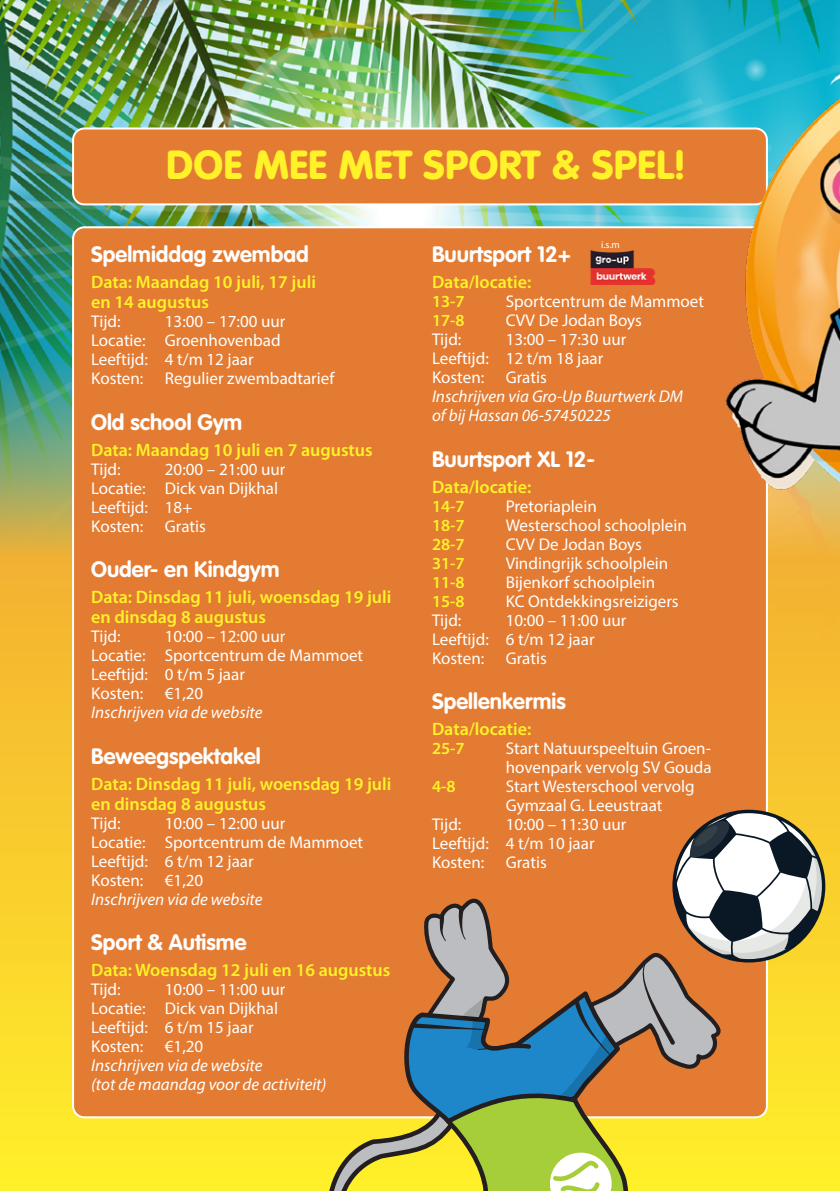
<style>
.page{position:relative;width:840px;height:1191px;background:#fff}
.page>*{position:absolute;margin:0;border:0;box-sizing:border-box;transform-origin:0 0}
.t1{font:900 40px "VAG Rounded Std";letter-spacing:.01em;color:#fff229}
.Activiteit_kopje{font:700 22px "VAG Rounded Std";color:#fff}
.Datum_activiteit{font:600 18px "Myriad Pro";color:#fff229}
.Informatie_met_tabs{font:17px/19px "Myriad Pro";color:#fff}
.Informatie_met_tabs-2{font:italic 17px/19px "Myriad Pro";color:#fff}
.Informatie_met_tabs-3{font:600 17px "Myriad Pro";color:#fff229}
.t2{font:10px "Myriad Pro";color:#fff}
</style>
<div class="page">
<svg style="left:0;top:656px;width:839px;height:535px;background:#fad830"></svg>
<img style="left:0;top:0;width:839px;height:656px">
<div style="left:73px;top:128px;width:693px;height:76px;background:#e37b32;border-radius:11px"></div>
<div style="left:72px;top:127px;width:695px;height:78px;border:2px solid #fff;border-radius:11px"></div>
<div style="left:73px;top:227px;width:693px;height:890px;background:#e37b32;border-radius:11px"></div>
<img style="left:657px;top:0;width:182px;height:600px">
<img style="left:590px;top:250px;width:66px;height:35px">
<svg style="left:311px;top:809px;width:513px;height:382px"></svg>
<p class="t1" style="left:166px;top:141px;width:520px">DOE MEE MET SPORT &amp; SPEL!</p>
<p class="Activiteit_kopje" style="left:91px;top:241px;width:219px">Spelmiddag zwembad</p>
<p class="Datum_activiteit" style="left:91px;top:271px;width:226px">Data: Maandag 10 juli, 17 juli</p>
<p class="Datum_activiteit" style="left:91px;top:291px;width:119px">en 14 augustus</p>
<p class="Informatie_met_tabs" style="left:91px;top:312px;width:31px">Tijd:</p>
<p class="Informatie_met_tabs" style="left:165px;top:312px;width:122px">13:00 – 17:00 uur</p>
<p class="Informatie_met_tabs" style="left:91px;top:331px;width:191px">Locatie: Groenhovenbad</p>
<p class="Informatie_met_tabs" style="left:91px;top:350px;width:164px">Leeftijd: 4 t/m 12 jaar</p>
<p class="Informatie_met_tabs" style="left:91px;top:369px;width:54px">Kosten:</p>
<p class="Informatie_met_tabs" style="left:165px;top:369px;width:171px">Regulier zwembadtarief</p>
<p class="Activiteit_kopje" style="left:91px;top:409px;width:153px">Old school Gym</p>
<p class="Datum_activiteit" style="left:91px;top:438px;width:283px">Data: Maandag 10 juli en 7 augustus</p>
<p class="Informatie_met_tabs" style="left:91px;top:459px;width:31px">Tijd:</p>
<p class="Informatie_met_tabs" style="left:165px;top:459px;width:122px">20:00 – 21:00 uur</p>
<p class="Informatie_met_tabs" style="left:91px;top:478px;width:188px">Locatie: Dick van Dijkhal</p>
<p class="Informatie_met_tabs" style="left:91px;top:497px;width:103px">Leeftijd: 18+</p>
<p class="Informatie_met_tabs" style="left:91px;top:516px;width:54px">Kosten:</p>
<p class="Informatie_met_tabs" style="left:165px;top:516px;width:42px">Gratis</p>
<p class="Activiteit_kopje" style="left:91px;top:556px;width:190px">Ouder- en Kindgym</p>
<p class="Datum_activiteit" style="left:91px;top:585px;width:301px">Data: Dinsdag 11 juli, woensdag 19 juli</p>
<p class="Datum_activiteit" style="left:91px;top:605px;width:176px">en dinsdag 8 augustus</p>
<p class="Informatie_met_tabs" style="left:91px;top:626px;width:31px">Tijd:</p>
<p class="Informatie_met_tabs" style="left:165px;top:626px;width:122px">10:00 – 12:00 uur</p>
<p class="Informatie_met_tabs" style="left:91px;top:645px;width:273px">Locatie: Sportcentrum de Mammoet</p>
<p class="Informatie_met_tabs" style="left:91px;top:664px;width:155px">Leeftijd: 0 t/m 5 jaar</p>
<p class="Informatie_met_tabs" style="left:91px;top:683px;width:54px">Kosten:</p>
<p class="Informatie_met_tabs" style="left:165px;top:683px;width:40px">€1,20</p>
<p class="Informatie_met_tabs-2" style="left:91px;top:702px;width:173px">Inschrijven via de website</p>
<p class="Activiteit_kopje" style="left:91px;top:743px;width:171px">Beweegspektakel</p>
<p class="Datum_activiteit" style="left:91px;top:772px;width:301px">Data: Dinsdag 11 juli, woensdag 19 juli</p>
<p class="Datum_activiteit" style="left:91px;top:792px;width:176px">en dinsdag 8 augustus</p>
<p class="Informatie_met_tabs" style="left:91px;top:813px;width:31px">Tijd:</p>
<p class="Informatie_met_tabs" style="left:165px;top:813px;width:122px">10:00 – 12:00 uur</p>
<p class="Informatie_met_tabs" style="left:91px;top:832px;width:273px">Locatie: Sportcentrum de Mammoet</p>
<p class="Informatie_met_tabs" style="left:91px;top:851px;width:164px">Leeftijd: 6 t/m 12 jaar</p>
<p class="Informatie_met_tabs" style="left:91px;top:870px;width:54px">Kosten:</p>
<p class="Informatie_met_tabs" style="left:165px;top:870px;width:40px">€1,20</p>
<p class="Informatie_met_tabs-2" style="left:91px;top:889px;width:173px">Inschrijven via de website</p>
<p class="Activiteit_kopje" style="left:91px;top:929px;width:157px">Sport &amp; Autisme</p>
<p class="Datum_activiteit" style="left:91px;top:958px;width:300px">Data: Woensdag 12 juli en 16 augustus</p>
<p class="Informatie_met_tabs" style="left:91px;top:979px;width:31px">Tijd:</p>
<p class="Informatie_met_tabs" style="left:165px;top:979px;width:122px">10:00 – 11:00 uur</p>
<p class="Informatie_met_tabs" style="left:91px;top:998px;width:188px">Locatie: Dick van Dijkhal</p>
<p class="Informatie_met_tabs" style="left:91px;top:1017px;width:164px">Leeftijd: 6 t/m 15 jaar</p>
<p class="Informatie_met_tabs" style="left:91px;top:1036px;width:54px">Kosten:</p>
<p class="Informatie_met_tabs" style="left:165px;top:1036px;width:40px">€1,20</p>
<p class="Informatie_met_tabs-2" style="left:91px;top:1055px;width:237px">Inschrijven via de website<br>(tot de maandag voor de activiteit)</p>
<p class="t2" style="left:601px;top:238px;width:20px">i.s.m</p>
<p class="Activiteit_kopje" style="left:432px;top:241px;width:140px">Buurtsport 12+</p>
<p class="Datum_activiteit" style="left:432px;top:271px;width:101px">Data/locatie:</p>
<p class="Informatie_met_tabs-3" style="left:432px;top:291px;width:34px">13-7</p>
<p class="Informatie_met_tabs" style="left:505px;top:292px;width:200px">Sportcentrum de Mammoet</p>
<p class="Informatie_met_tabs-3" style="left:432px;top:310px;width:34px">17-8</p>
<p class="Informatie_met_tabs" style="left:505px;top:311px;width:137px">CVV De Jodan Boys</p>
<p class="Informatie_met_tabs" style="left:432px;top:330px;width:31px">Tijd:</p>
<p class="Informatie_met_tabs" style="left:505px;top:330px;width:122px">13:00 – 17:30 uur</p>
<p class="Informatie_met_tabs" style="left:432px;top:349px;width:173px">Leeftijd: 12 t/m 18 jaar</p>
<p class="Informatie_met_tabs" style="left:432px;top:368px;width:54px">Kosten:</p>
<p class="Informatie_met_tabs" style="left:505px;top:368px;width:42px">Gratis</p>
<p class="Informatie_met_tabs-2" style="left:432px;top:387px;width:252px">Inschrijven via Gro-Up Buurtwerk DM of bij Hassan 06-57450225</p>
<p class="Activiteit_kopje" style="left:432px;top:446px;width:164px">Buurtsport XL 12-</p>
<p class="Datum_activiteit" style="left:432px;top:475px;width:101px">Data/locatie:</p>
<p class="Informatie_met_tabs-3" style="left:432px;top:495px;width:34px">14-7</p>
<p class="Informatie_met_tabs" style="left:505px;top:496px;width:92px">Pretoriaplein</p>
<p class="Informatie_met_tabs-3" style="left:432px;top:514px;width:34px">18-7</p>
<p class="Informatie_met_tabs" style="left:505px;top:515px;width:182px">Westerschool schoolplein</p>
<p class="Informatie_met_tabs-3" style="left:432px;top:533px;width:34px">28-7</p>
<p class="Informatie_met_tabs" style="left:505px;top:534px;width:137px">CVV De Jodan Boys</p>
<p class="Informatie_met_tabs-3" style="left:432px;top:552px;width:34px">31-7</p>
<p class="Informatie_met_tabs" style="left:505px;top:553px;width:164px">Vindingrijk schoolplein</p>
<p class="Informatie_met_tabs-3" style="left:432px;top:571px;width:34px">11-8</p>
<p class="Informatie_met_tabs" style="left:505px;top:572px;width:151px">Bijenkorf schoolplein</p>
<p class="Informatie_met_tabs-3" style="left:432px;top:590px;width:34px">15-8</p>
<p class="Informatie_met_tabs" style="left:505px;top:591px;width:174px">KC Ontdekkingsreizigers</p>
<p class="Informatie_met_tabs" style="left:432px;top:610px;width:31px">Tijd:</p>
<p class="Informatie_met_tabs" style="left:505px;top:610px;width:122px">10:00 – 11:00 uur</p>
<p class="Informatie_met_tabs" style="left:432px;top:629px;width:164px">Leeftijd: 6 t/m 12 jaar</p>
<p class="Informatie_met_tabs" style="left:432px;top:648px;width:54px">Kosten:</p>
<p class="Informatie_met_tabs" style="left:505px;top:648px;width:42px">Gratis</p>
<p class="Activiteit_kopje" style="left:432px;top:688px;width:135px">Spellenkermis</p>
<p class="Datum_activiteit" style="left:432px;top:717px;width:101px">Data/locatie:</p>
<p class="Informatie_met_tabs-3" style="left:432px;top:737px;width:34px">25-7</p>
<p class="Informatie_met_tabs" style="left:505px;top:738px;width:206px">Start Natuurspeeltuin Groen-</p>
<p class="Informatie_met_tabs" style="left:505px;top:757px;width:207px">hovenpark vervolg SV Gouda</p>
<p class="Informatie_met_tabs-3" style="left:432px;top:775px;width:25px">4-8</p>
<p class="Informatie_met_tabs" style="left:505px;top:776px;width:190px">Start Westerschool vervolg<br>Gymzaal G. Leeustraat</p>
<p class="Informatie_met_tabs" style="left:432px;top:814px;width:31px">Tijd:</p>
<p class="Informatie_met_tabs" style="left:505px;top:814px;width:122px">10:00 – 11:30 uur</p>
<p class="Informatie_met_tabs" style="left:432px;top:833px;width:164px">Leeftijd: 4 t/m 10 jaar</p>
<p class="Informatie_met_tabs" style="left:432px;top:852px;width:54px">Kosten:</p>
<p class="Informatie_met_tabs" style="left:505px;top:852px;width:42px">Gratis</p>
</div>
